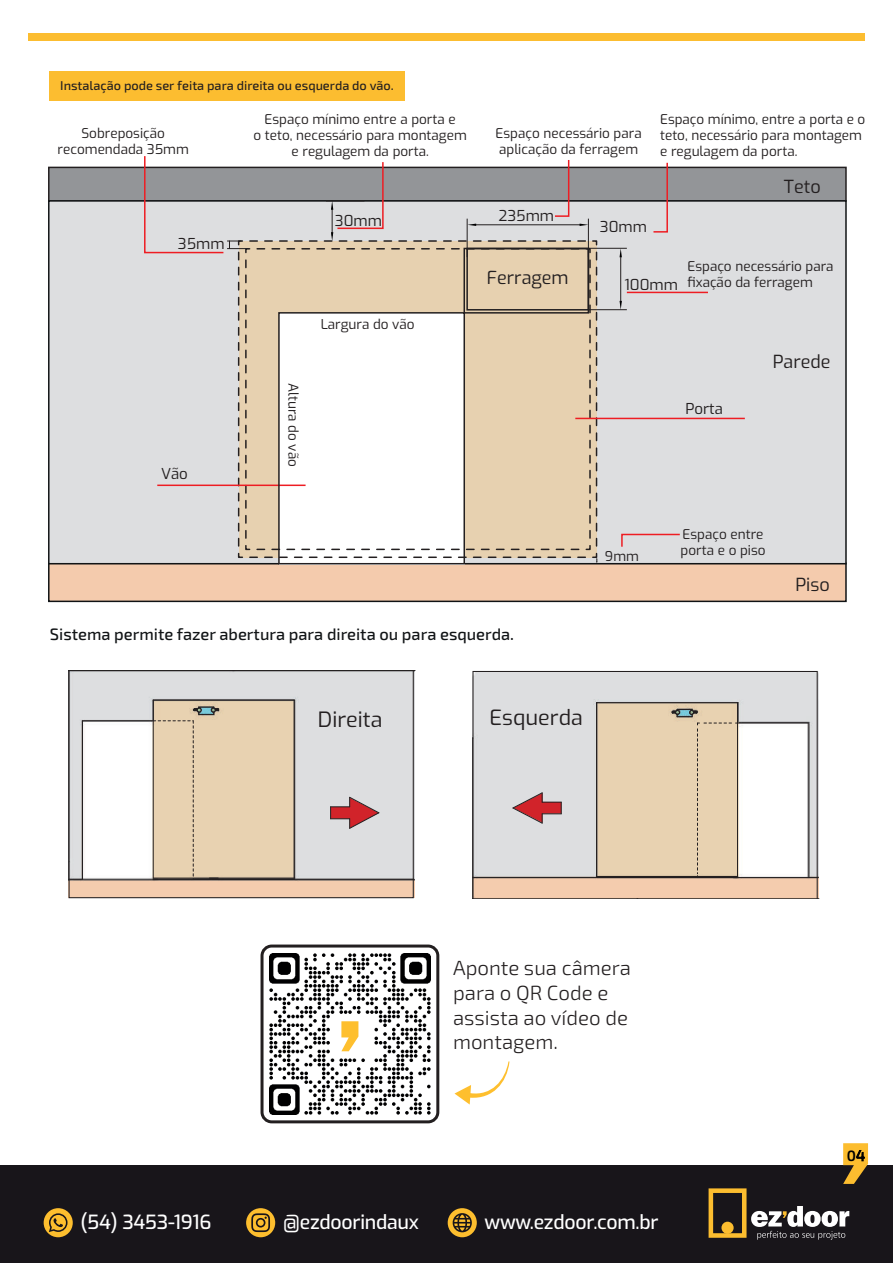
<style>
.page{position:relative;width:893px;height:1263px;background:#fff}
.page>*{position:absolute;margin:0;border:0;box-sizing:border-box;transform-origin:0 0}
.t1{font:21px "Exo";color:#231f20}
.t2{font:300 20.55px/24.6px "Exo 2";color:#231f20}
.t3{font:500 19.5px "Exo";letter-spacing:-.015em;color:#fff}
.t4{font:18px "Exo";color:#231f20}
.t5{font:500 16.5px "Exo 2";color:#111416}
.t6{font:15px "Exo";color:#231f20}
.t7{font:600 15px "Exo 2";color:#000001}
.t8{font:13.5px/16.2px "Exo";color:#231f20}
.t9{font:500 12.75px "Exo 2";color:#231f20}
.s1{font-weight:400}
</style>
<div class="page">
<div style="left:0;top:1165px;width:893px;height:98px;background:#18151a"></div>
<div style="left:28px;top:33px;width:837px;height:7px;background:#fcbd30"></div>
<hr style="left:472px;top:898px;width:347px;height:1px;background:#231f20">
<svg style="left:472px;top:671px;width:346px;height:228px;background:#dfd4c8"></svg>
<hr style="left:69px;top:670px;width:346px;height:1px;background:#231f20">
<svg style="left:69px;top:671px;width:345px;height:227px;background:#dfd4c9"></svg>
<div style="left:49px;top:71px;width:356px;height:30px;background:#fcbd30"></div>
<div style="left:48px;top:167px;width:799px;height:35px;background:#939598;border:2px solid #231f20"></div>
<div style="left:48px;top:562px;width:799px;height:40px;background:#f4cbad;border:2px solid #101315"></div>
<div style="left:48px;top:200px;width:799px;height:364px;background:#dddee0;border:2px solid #111416"></div>
<hr style="left:588px;top:248px;width:39px;height:1px;background:#231f20">
<hr style="left:588px;top:309px;width:39px;height:1px;background:#231f20">
<hr style="left:620px;top:257px;width:1px;height:46px;background:#231f20">
<svg style="left:619px;top:301px;width:3px;height:9px"></svg>
<svg style="left:619px;top:248px;width:3px;height:9px"></svg>
<hr style="left:575px;top:418px;width:170px;height:1px;background:#ee1d23">
<svg style="left:143px;top:156px;width:455px;height:407px"></svg>
<svg style="left:652px;top:162px;width:17px;height:71px"></svg>
<hr style="left:627px;top:292px;width:81px;height:1px;background:#ee1d23">
<svg style="left:621px;top:533px;width:59px;height:14px"></svg>
<div style="left:278px;top:312px;width:187px;height:252px;border:2px solid #231f20"></div>
<div style="left:44px;top:1208px;width:29px;height:29px;background:#fdbe2e;border-radius:50%"></div>
<div style="left:246px;top:1208px;width:29px;height:29px;background:#fdbe2e;border-radius:50%"></div>
<div style="left:448px;top:1208px;width:29px;height:29px;background:#fdbe2e;border-radius:50%"></div>
<svg style="left:49px;top:1213px;width:19px;height:19px"></svg>
<svg style="left:251px;top:1213px;width:19px;height:19px"></svg>
<svg style="left:453px;top:1213px;width:19px;height:19px"></svg>
<svg style="left:709px;top:1143px;width:159px;height:97px"></svg>
<svg style="left:454px;top:1061px;width:56px;height:43px"></svg>
<img style="left:269px;top:953px;width:162px;height:162px">
<div style="left:261px;top:944px;width:178px;height:179px;border:3px solid #231f20;border-radius:10px"></div>
<svg style="left:331px;top:1015px;width:44px;height:42px"></svg>
<p class="t9" style="left:60px;top:78px;width:335px">Instalação pode ser feita para direita ou esquerda do vão.</p>
<p class="t8" style="left:253px;top:110px;width:215px;text-align:center">Espaço mínimo entre a porta e<br>o teto, necessário para montagem e regulagem da porta.</p>
<p class="t8" style="left:58px;top:124px;width:133px;text-align:center">Sobreposição recomendada 35mm</p>
<p class="t8" style="left:496px;top:124px;width:148px">Espaço necessário para aplicação da ferragem</p>
<p class="t6" style="left:178px;top:232px;width:48px">35mm</p>
<p class="t6" style="left:335px;top:210px;width:49px">30mm</p>
<p class="t6" style="left:499px;top:204px;width:57px">235mm</p>
<p class="t6" style="left:600px;top:216px;width:49px">30mm</p>
<p class="t8" style="left:660px;top:110px;width:207px">Espaço mínimo, entre a porta e o teto, necessário para montagem e regulagem da porta.</p>
<h3 class="t4" style="left:784px;top:173px;width:38px">Teto</h3>
<p class="t6" style="left:161px;top:463px;width:28px">Vão</p>
<p class="t8" style="left:302px;top:383px;width:86px;rotate:90deg">Altura do vão</p>
<p class="t8" style="left:321px;top:315px;width:95px">Largura do vão</p>
<h3 class="t4" style="left:487px;top:265px;width:83px">Ferragem</h3>
<p class="t5" style="left:50px;top:624px;width:466px">Sistema permite fazer abertura para direita ou para esquerda.</p>
<p class="t6" style="left:624px;top:273px;width:55px">100mm</p>
<p class="t8" style="left:687px;top:257px;width:148px">Espaço necessário para fixação da ferragem</p>
<p class="t6" style="left:685px;top:398px;width:39px">Porta</p>
<h3 class="t4" style="left:773px;top:348px;width:59px">Parede</h3>
<p class="t8" style="left:605px;top:547px;width:36px">9mm</p>
<p class="t8" style="left:681px;top:525px;width:86px">Espaço entre porta e o piso</p>
<h3 class="t4" style="left:795px;top:572px;width:36px">Piso</h3>
<h1 class="t1" style="left:318px;top:704px;width:66px">Direita</h1>
<h1 class="t1" style="left:490px;top:702px;width:95px">Esquerda</h1>
<h2 class="t2" style="left:453px;top:956px;width:179px">Aponte sua câmera para o QR Code e assista ao vídeo de montagem.</h2>
<h3 class="t3" style="left:81px;top:1207px;width:132px">(54) 3453-1916</h3>
<h3 class="t3" style="left:283px;top:1207px;width:137px">@ezdoorindaux</h3>
<h3 class="t3" style="left:485px;top:1207px;width:175px">www.ezdoor.com.br</h3>
<p class="t7" style="left:847px;top:1147px;width:20px">0<span class="s1">4</span></p>
</div>
